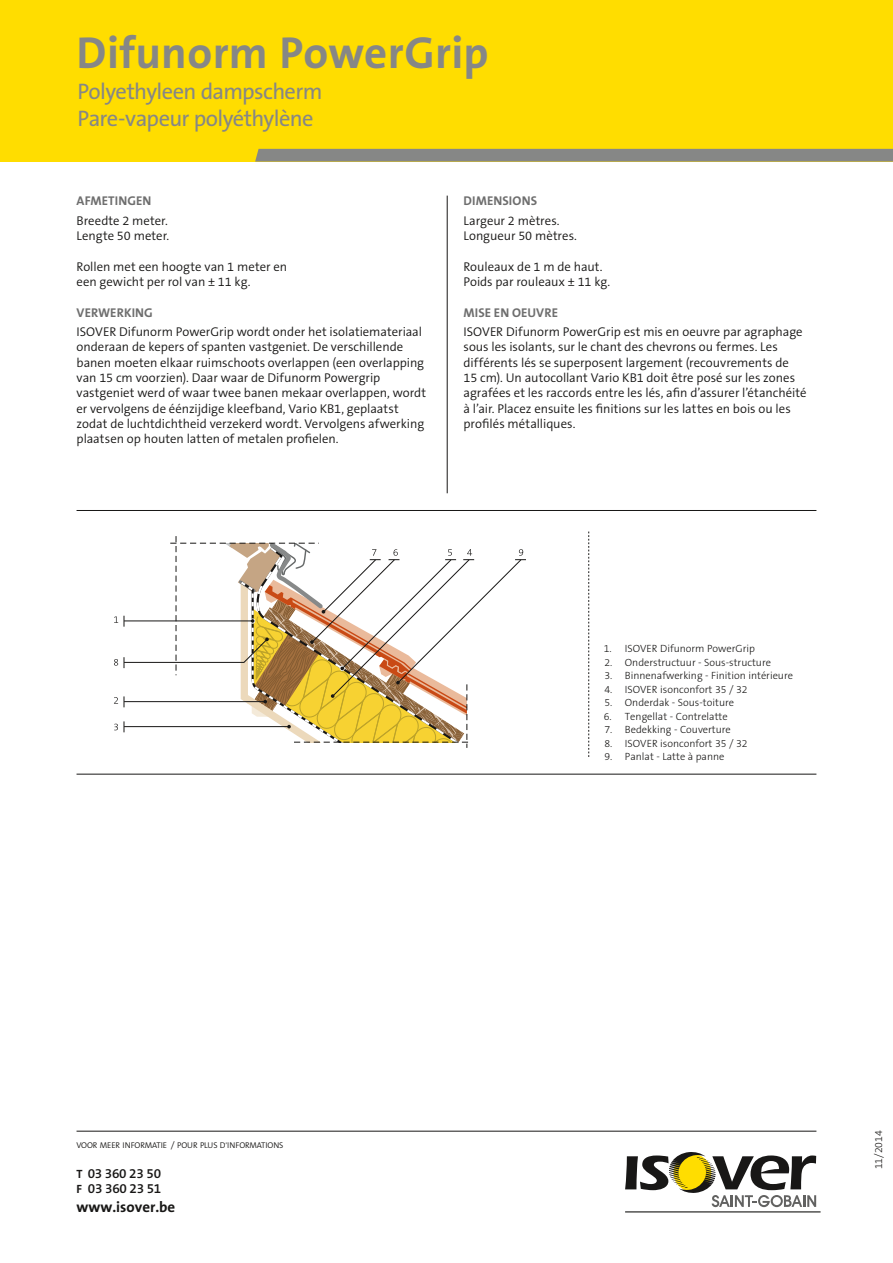
<style>
.page{position:relative;width:893px;height:1263px;background:#fff}
.page>*{position:absolute;margin:0;border:0;box-sizing:border-box;transform-origin:0 0}
.t1{font:700 45px "The Sans B7";letter-spacing:.005em;color:#868786}
.t2{font:22.5px/27px "The Sans B5 Plain";letter-spacing:-.03em;color:#868786}
.t3{font:700 15px "The Sans B7";color:#181716}
.t4{font:600 13.5px/15px "The Sans B6";letter-spacing:-.015em;color:#181716}
.t5{font:300 12.75px/15.3px "The Sans B4";color:#181716}
.t6{font:700 12.75px "The Sans B7";letter-spacing:.01em;color:#6e6e6e}
.t7{font:300 10.5px "The Sans B3";color:#181716}
.t8{font:300 8.4px "The Sans B4";letter-spacing:-.015em;color:#181716}
.s1{font-size:9px}
.s2{font-size:7.5px}
.s3{font-family:"The Sans B7";font-weight:700;font-size:12px}
</style>
<div class="page">
<div style="left:0;top:0;width:893px;height:162px;background:#fd0"></div>
<svg style="left:255px;top:149px;width:638px;height:13px;background:#8a8981"></svg>
<hr style="left:447px;top:196px;width:1px;height:297px;background:#181716">
<hr style="left:77px;top:1131px;width:739px;height:1px;background:#181716">
<hr style="left:625px;top:1211px;width:196px;height:2px;background:#626261">
<svg style="left:625px;top:1152px;width:191px;height:55px"></svg>
<hr style="left:77px;top:774px;width:739px;height:1px;background:#181716">
<hr style="left:77px;top:510px;width:739px;height:1px;background:#181716">
<svg style="left:114px;top:616px;width:4px;height:7px"></svg>
<svg style="left:114px;top:659px;width:4px;height:7px"></svg>
<svg style="left:114px;top:697px;width:4px;height:7px"></svg>
<svg style="left:114px;top:724px;width:4px;height:6px"></svg>
<svg style="left:124px;top:536px;width:402px;height:212px"></svg>
<svg style="left:588px;top:531px;width:1px;height:226px"></svg>
<h1 class="t1" style="left:77px;top:29px;width:414px">Difunorm PowerGrip</h1>
<h2 class="t2" style="left:78px;top:79px;width:246px">Polyethyleen dampscherm<br>Pare-vapeur polyéthylène</h2>
<p class="t6" style="left:77px;top:194px;width:76px">AFMETINGEN</p>
<p class="t5" style="left:77px;top:213px;width:94px">Breedte 2 meter.<br>Lengte 50 meter.</p>
<p class="t5" style="left:77px;top:259px;width:212px">Rollen met een hoogte van 1 meter en een gewicht per rol van ± 11 kg.</p>
<p class="t6" style="left:77px;top:305px;width:78px">VERWERKING</p>
<p class="t5" style="left:77px;top:325px;width:351px">Isover Difunorm PowerGrip wordt onder het isolatiemateriaal onderaan de kepers of spanten vastgeniet. De verschillende banen moeten elkaar ruimschoots overlappen (een overlapping van 15 cm voorzien). Daar waar de Difunorm Powergrip vastgeniet werd of waar twee banen mekaar overlappen, wordt er vervolgens de éénzijdige kleefband, Vario KB1, geplaatst zodat de luchtdichtheid verzekerd wordt. Vervolgens afwerking plaatsen op houten latten of metalen profielen.</p>
<p class="t6" style="left:463px;top:194px;width:75px">DIMENSIONS</p>
<p class="t5" style="left:463px;top:213px;width:115px">Largeur 2 mètres.<br>Longueur 50 mètres.</p>
<p class="t5" style="left:463px;top:259px;width:148px">Rouleaux de 1 m de haut.<br>Poids par rouleaux ± 11 kg.</p>
<p class="t6" style="left:463px;top:305px;width:96px">MISE EN OEUVRE</p>
<p class="t5" style="left:463px;top:325px;width:345px">Isover Difunorm PowerGrip est mis en oeuvre par agraphage sous les isolants, sur le chant des chevrons ou fermes. Les différents lés se superposent largement (recouvrements de<br>15 cm). Un autocollant Vario KB1 doit être posé sur les zones agrafées et les raccords entre les lés, afin d’assurer l’étanchéité à l’air. Placez ensuite les finitions sur les lattes en bois ou les profilés métalliques.</p>
<p class="t7" style="left:604px;top:643px;width:153px">1. Isover Difunorm PowerGrip</p>
<p class="t7" style="left:604px;top:657px;width:168px">2. Onderstructuur - Sous-structure</p>
<p class="t7" style="left:604px;top:670px;width:190px">3. Binnenafwerking - Finition intérieure</p>
<p class="t7" style="left:604px;top:684px;width:145px">4. Isover isonconfort 35 / 32</p>
<p class="t7" style="left:604px;top:697px;width:131px">5. Onderdak - Sous-toiture</p>
<p class="t7" style="left:604px;top:711px;width:125px">6. Tengellat - Contrelatte</p>
<p class="t7" style="left:604px;top:724px;width:128px">7. Bedekking - Couverture</p>
<p class="t7" style="left:604px;top:738px;width:145px">8. Isover isonconfort 35 / 32</p>
<p class="t7" style="left:604px;top:751px;width:122px">9. Panlat - Latte à panne</p>
<p class="t8" style="left:77px;top:1140px;width:208px">VOOR MEER INFORMATIE <span class="s1">/</span> POUR PLUS D<span class="s2">’</span>INFORMATIONS</p>
<p class="t4" style="left:77px;top:1166px;width:86px"><span class="s3">T</span> 03 360 23 50<br><span class="s3">F</span> 03 360 23 51</p>
<p class="t3" style="left:77px;top:1199px;width:100px">www.isover.be</p>
<p class="t7" style="left:873px;top:1169px;width:41px;rotate:-90deg">11/2014</p>
</div>
